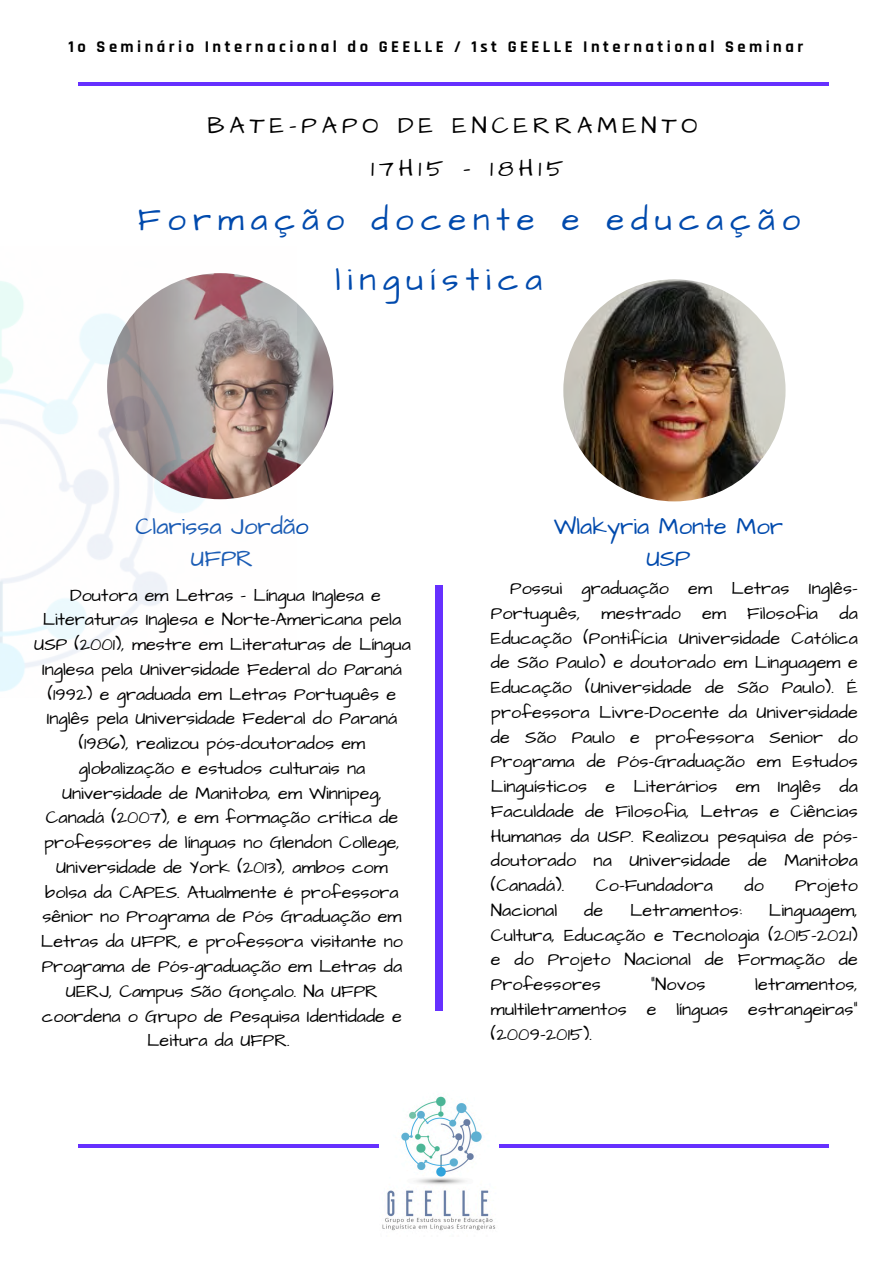
<style>
.page{position:relative;width:894px;height:1264px;background:#fff}
.page>*{position:absolute;margin:0;border:0;box-sizing:border-box;transform-origin:0 0}
.t1{font:33px/59.7px "Architects Daughter";letter-spacing:.21em;color:#004aad}
.t2{font:24px/31.5px "Architects Daughter";color:#004aad;text-align:center}
.t3{font:24px/42.8px "Architects Daughter";letter-spacing:.21em;color:#000}
.t4{font:18px/24.8px "Architects Daughter";color:#000;text-align:justify}
.t5{font:700 16.5px "Rajdhani";letter-spacing:.21em;color:#000}
</style>
<div class="page">
<hr style="left:78px;top:82px;width:750px;height:3px;background:#6630ff">
<hr style="left:78px;top:1144px;width:750px;height:3px;background:#6630ff">
<div style="left:435px;top:585px;width:7px;height:425px;background:#6630ff"></div>
<img style="left:379px;top:1096px;width:120px;height:135px">
<img style="left:107px;top:273px;width:226px;height:226px;border-radius:50%">
<img style="left:0;top:273px;width:296px;height:419px">
<img style="left:563px;top:279px;width:222px;height:222px;border-radius:50%">
<h2 class="t5" style="left:69px;top:37px;width:735px">1o Seminário Internacional do GEELLE / 1st GEELLE International Seminar</h2>
<p class="t3" style="left:371px;top:105px;width:328px;text-indent:-163px">BATE-PAPO DE ENCERRAMENTO<br>17H15 - 18H15</p>
<p class="t1" style="left:335px;top:191px;width:466px;text-indent:-197px">Formação docente e educação linguística</p>
<h1 class="t2" style="left:136px;top:511px;width:174px">Clarissa Jordão<br>UFPR</h1>
<p class="t4" style="left:34px;top:583px;width:378px;text-align:center">Doutora em Letras - Língua Inglesa e Literaturas Inglesa e Norte-Americana pela USP (2001), mestre em Literaturas de Língua Inglesa pela Universidade Federal do Paraná (1992) e graduada em Letras Português e Inglês pela Universidade Federal do Paraná (1986), realizou pós-doutorados em globalização e estudos culturais na Universidade de Manitoba, em Winnipeg, Canadá (2007), e em formação crítica de professores de línguas no Glendon College, Universidade de York (2013), ambos com bolsa da CAPES. Atualmente é professora sênior no Programa de Pós Graduação em Letras da UFPR, e professora visitante no Programa de Pós-graduação em Letras da UERJ, Campus São Gonçalo. Na UFPR coordena o Grupo de Pesquisa Identidade e Leitura da UFPR.</p>
<p class="t2" style="left:553px;top:511px;width:231px">Wlakyria Monte Mor<br>USP</p>
<h2 class="t4" style="left:491px;top:576px;width:368px;text-indent:19px">Possui graduação em Letras Inglês-Português, mestrado em Filosofia da Educação (Pontifícia Universidade Católica de São Paulo) e doutorado em Linguagem e Educação (Universidade de São Paulo). É professora Livre-Docente da Universidade de São Paulo e professora Senior do Programa de Pós-Graduação em Estudos Linguísticos e Literários em Inglês da Faculdade de Filosofia, Letras e Ciências Humanas da USP. Realizou pesquisa de pós&shy;doutorado na Universidade de Manitoba (Canadá).</h2>
<h2 class="t4" style="left:595px;top:873px;width:119px">Co-Fundadora</h2>
<h2 class="t4" style="left:744px;top:873px;width:21px">do</h2>
<h2 class="t4" style="left:795px;top:873px;width:64px">Projeto</h2>
<h2 class="t4" style="left:491px;top:898px;width:68px">Nacional</h2>
<h2 class="t4" style="left:584px;top:898px;width:21px">de</h2>
<h2 class="t4" style="left:629px;top:898px;width:113px">Letramentos:</h2>
<h2 class="t4" style="left:491px;top:898px;width:368px;text-indent:278px">Linguagem, Cultura, Educação e Tecnologia (2015-2021) e do Projeto Nacional de Formação de Professores</h2>
<h2 class="t4" style="left:650px;top:972px;width:56px">"Novos</h2>
<h2 class="t4" style="left:491px;top:972px;width:368px;text-indent:264px">letramentos, multiletramentos e línguas estrangeiras" (2009-2015).</h2>
</div>
